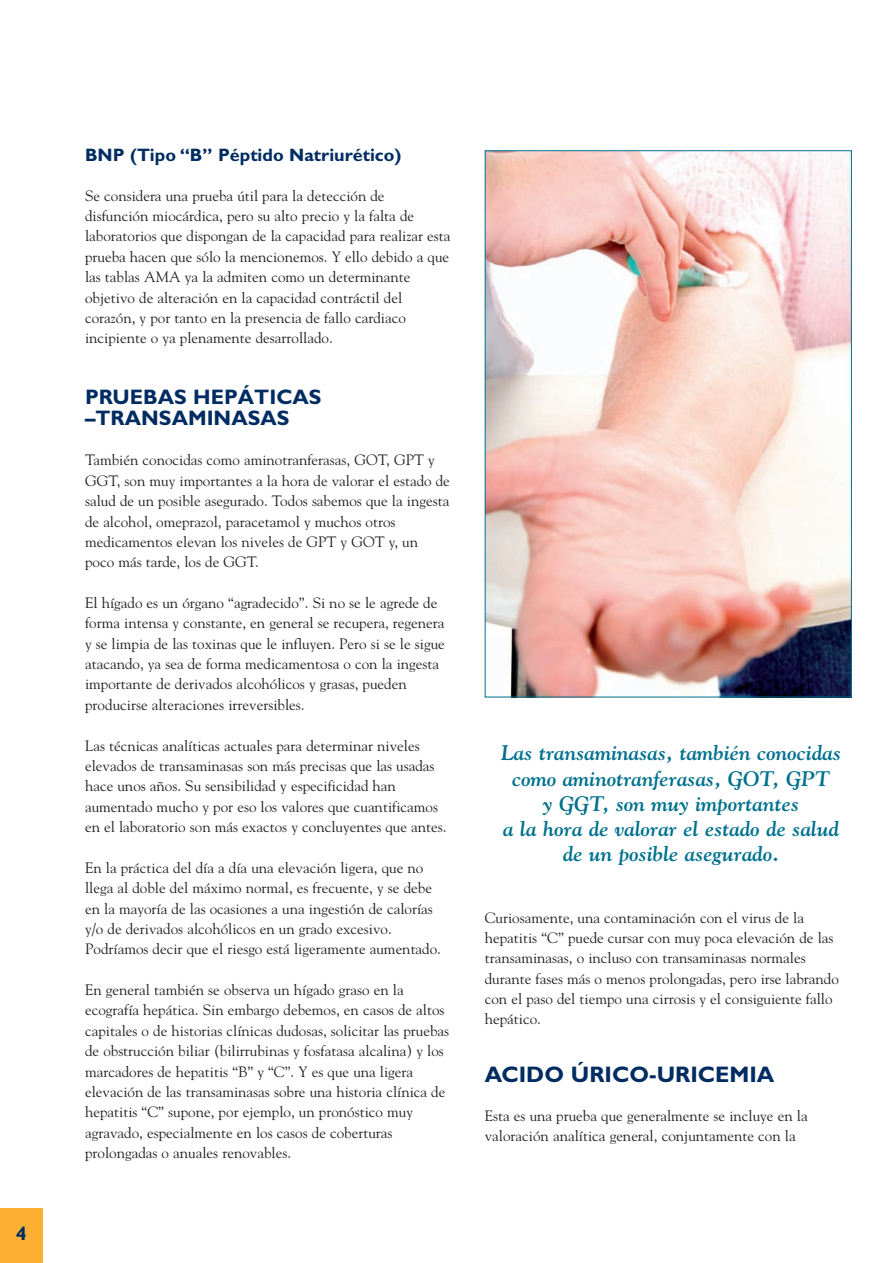
<style>
.page{position:relative;width:893px;height:1263px;background:#fff}
.page>*{position:absolute;margin:0;border:0;box-sizing:border-box;transform-origin:0 0}
.t1{font:700 22.5px "Gill Sans";color:#002c62}
.t2{font:italic 700 21px/25.2px "Goudy";color:#00718e;text-align:center}
.t3{font:700 21px/20.4px "Gill Sans";color:#002c62}
.t4{font:700 19.5px "Gill Sans";color:#002c62}
.t5{font:700 18px "Gill Sans";color:#002c62}
.t6{font:15px/20.4px "Goudy";color:#231f20}
</style>
<div class="page">
<div style="left:0;top:1208px;width:43px;height:55px;background:#fbb033"></div>
<img style="left:487px;top:152px;width:363px;height:543px">
<h3 class="t4" style="left:16px;top:1226px;width:12px">4</h3>
<p class="t5" style="left:85px;top:148px;width:318px">BNP (Tipo “B” Péptido Natriurético)</p>
<p class="t6" style="left:85px;top:185px;width:367px">Se considera una prueba útil para la detección de disfunción miocárdica, pero su alto precio y la falta de laboratorios que dispongan de la capacidad para realizar esta prueba hacen que sólo la mencionemos. Y ello debido a que las tablas AMA ya la admiten como un determinante objetivo de alteración en la capacidad contráctil del corazón, y por tanto en la presencia de fallo cardiaco incipiente o ya plenamente desarrollado.</p>
<h2 class="t3" style="left:85px;top:389px;width:238px">PRUEBAS HEPÁTICAS –TRANSAMINASAS</h2>
<p class="t6" style="left:85px;top:450px;width:366px">También conocidas como aminotranferasas, GOT, GPT y GGT, son muy importantes a la hora de valorar el estado de salud de un posible asegurado. Todos sabemos que la ingesta de alcohol, omeprazol, paracetamol y muchos otros medicamentos elevan los niveles de GPT y GOT y, un poco más tarde, los de GGT.</p>
<p class="t6" style="left:85px;top:593px;width:361px">El hígado es un órgano “agradecido”. Si no se le agrede de forma intensa y constante, en general se recupera, regenera y se limpia de las toxinas que le influyen. Pero si se le sigue atacando, ya sea de forma medicamentosa o con la ingesta importante de derivados alcohólicos y grasas, pueden producirse alteraciones irreversibles.</p>
<p class="t6" style="left:85px;top:735px;width:363px">Las técnicas analíticas actuales para determinar niveles elevados de transaminasas son más precisas que las usadas hace unos años. Su sensibilidad y especificidad han aumentado mucho y por eso los valores que cuantificamos en el laboratorio son más exactos y concluyentes que antes.</p>
<p class="t6" style="left:85px;top:857px;width:357px">En la práctica del día a día una elevación ligera, que no llega al doble del máximo normal, es frecuente, y se debe en la mayoría de las ocasiones a una ingestión de calorías y/o de derivados alcohólicos en un grado excesivo.<br>Podríamos decir que el riesgo está ligeramente aumentado.</p>
<p class="t6" style="left:85px;top:980px;width:366px">En general también se observa un hígado graso en la ecografía hepática. Sin embargo debemos, en casos de altos capitales o de historias clínicas dudosas, solicitar las pruebas de obstrucción biliar (bilirrubinas y fosfatasa alcalina) y los marcadores de hepatitis “B” y “C”. Y es que una ligera elevación de las transaminasas sobre una historia clínica de hepatitis “C” supone, por ejemplo, un pronóstico muy agravado, especialmente en los casos de coberturas prolongadas o anuales renovables.</p>
<h2 class="t2" style="left:501px;top:740px;width:342px">Las transaminasas, también conocidas como aminotranferasas, GOT, GPT<br>y GGT, son muy importantes<br>a la hora de valorar el estado de salud de un posible asegurado.</h2>
<p class="t6" style="left:485px;top:907px;width:356px">Curiosamente, una contaminación con el virus de la hepatitis “C” puede cursar con muy poca elevación de las transaminasas, o incluso con transaminasas normales durante fases más o menos prolongadas, pero irse labrando con el paso del tiempo una cirrosis y el consiguiente fallo hepático.</p>
<h1 class="t1" style="left:485px;top:1066px;width:291px">ACIDO ÚRICO-URICEMIA</h1>
<p class="t6" style="left:485px;top:1106px;width:324px;line-height:19.5px">Esta es una prueba que generalmente se incluye en la valoración analítica general, conjuntamente con la</p>
</div>
